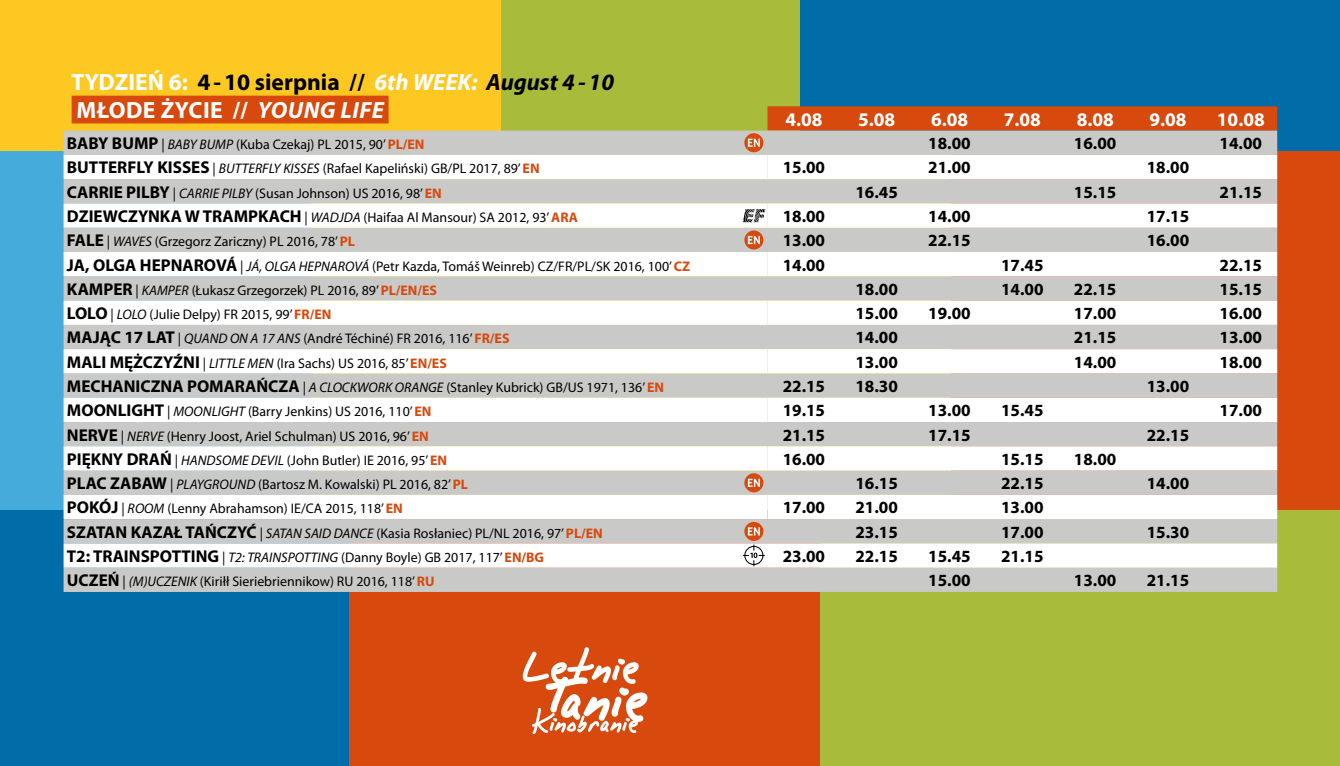
<style>
.page{position:relative;width:1340px;height:766px;background:#fff}
.page>*{position:absolute;margin:0;border:0;box-sizing:border-box;transform-origin:0 0}
.t1{font:700 23.62px/28.3px "Myriad Pro";color:#fff}
.t2{font:700 19.35px "Myriad Pro";color:#fff}
.t3{font:700 17.1px "Myriad Pro";color:#000}
.t4{font:13.95px "Myriad Pro";color:#000}
.s1{color:#000}
.s2{font-style:italic}
.s3{font-style:italic;color:#000}
.s4{font-weight:700;font-size:17.1px}
.s5{font-weight:700;color:#d7490c}
</style>
<div class="page">
<div style="left:0;top:509px;width:438px;height:256px;background:#006da8"></div>
<div style="left:349px;top:509px;width:471px;height:256px;background:#d7490c"></div>
<div style="left:820px;top:509px;width:519px;height:256px;background:#a8bb3a"></div>
<div style="left:0;top:0;width:501px;height:151px;background:#fec823"></div>
<div style="left:501px;top:0;width:299px;height:151px;background:#a8bb3a"></div>
<div style="left:800px;top:0;width:539px;height:151px;background:#006da8"></div>
<div style="left:0;top:151px;width:311px;height:358px;background:#44abdb"></div>
<div style="left:951px;top:151px;width:388px;height:358px;background:#d7490c"></div>
<svg style="left:522px;top:647px;width:125px;height:87px"></svg>
<div style="left:767px;top:106px;width:510px;height:24px;background:#d7490c"></div>
<div style="left:64px;top:130px;width:1213px;height:461px;background:#c9c9c8"></div>
<svg style="left:64px;top:155px;width:1213px;height:412px;fill:#fff"></svg>
<div style="left:72px;top:96px;width:316px;height:27px;background:#d7490c"></div>
<svg style="left:744px;top:230px;width:19px;height:19px"></svg>
<svg style="left:748px;top:236px;width:12px;height:8px"></svg>
<div style="left:744px;top:133px;width:19px;height:19px;background:#d7490c;border-radius:50%"></div>
<svg style="left:748px;top:138px;width:12px;height:9px"></svg>
<svg style="left:744px;top:473px;width:19px;height:19px"></svg>
<svg style="left:748px;top:478px;width:12px;height:9px"></svg>
<svg style="left:744px;top:521px;width:19px;height:19px"></svg>
<svg style="left:748px;top:527px;width:12px;height:8px"></svg>
<svg style="left:743px;top:544px;width:21px;height:21px"></svg>
<svg style="left:742px;top:209px;width:23px;height:13px"></svg>
<h1 class="t1" style="left:72px;top:67px;width:544px">TYDZIEŃ 6: <span class="s1">4-10 sierpnia //</span> <span class="s2">6th WEEK:</span> <span class="s3">August 4-10<br></span>MŁODE ŻYCIE // <span class="s2">YOUNG LIFE</span></h1>
<h2 class="t2" style="left:785px;top:106px;width:39px">4.08</h2>
<h2 class="t2" style="left:858px;top:106px;width:39px">5.08</h2>
<h2 class="t2" style="left:931px;top:106px;width:39px">6.08</h2>
<h2 class="t2" style="left:1003px;top:106px;width:39px">7.08</h2>
<h2 class="t2" style="left:1076px;top:106px;width:39px">8.08</h2>
<h2 class="t2" style="left:1149px;top:106px;width:39px">9.08</h2>
<h2 class="t2" style="left:1216px;top:106px;width:49px">10.08</h2>
<p class="t4" style="left:67px;top:136px;width:359px"><span class="s4">BABY BUMP</span> | <span class="s2">BABY BUMP</span> (Kuba Czekaj) PL 2015, 90’ <span class="s5">PL/EN</span></p>
<p class="t3" style="left:928px;top:132px;width:44px">18.00</p>
<p class="t3" style="left:1073px;top:132px;width:44px">16.00</p>
<p class="t3" style="left:1219px;top:132px;width:44px">14.00</p>
<p class="t4" style="left:67px;top:160px;width:474px"><span class="s4">BUTTERFLY KISSES</span> | <span class="s2">BUTTERFLY KISSES</span> (Rafael Kapeliński) GB/PL 2017, 89’ <span class="s5">EN</span></p>
<p class="t3" style="left:782px;top:156px;width:44px">15.00</p>
<p class="t3" style="left:928px;top:156px;width:44px">21.00</p>
<p class="t3" style="left:1146px;top:156px;width:44px">18.00</p>
<p class="t4" style="left:67px;top:184px;width:376px"><span class="s4">CARRIE PILBY</span> | <span class="s2">CARRIE PILBY</span> (Susan Johnson) US 2016, 98’ <span class="s5">EN</span></p>
<p class="t3" style="left:855px;top:181px;width:44px">16.45</p>
<p class="t3" style="left:1073px;top:181px;width:44px">15.15</p>
<p class="t3" style="left:1219px;top:181px;width:44px">21.15</p>
<p class="t4" style="left:67px;top:209px;width:512px"><span class="s4">DZIEWCZYNKA W TRAMPKACH</span> | <span class="s2">WADJDA</span> (Haifaa Al Mansour) SA 2012, 93’ <span class="s5">ARA</span></p>
<p class="t3" style="left:782px;top:205px;width:44px">18.00</p>
<p class="t3" style="left:928px;top:205px;width:44px">14.00</p>
<p class="t3" style="left:1146px;top:205px;width:44px">17.15</p>
<p class="t4" style="left:67px;top:233px;width:289px"><span class="s4">FALE</span> | <span class="s2">WAVES</span> (Grzegorz Zariczny) PL 2016, 78’ <span class="s5">PL</span></p>
<p class="t3" style="left:782px;top:229px;width:44px">13.00</p>
<p class="t3" style="left:928px;top:229px;width:44px">22.15</p>
<p class="t3" style="left:1146px;top:229px;width:44px">16.00</p>
<p class="t4" style="left:67px;top:257px;width:624px"><span class="s4">JA, OLGA HEPNAROVÁ</span> | <span class="s2">JÁ, OLGA HEPNAROVÁ</span> (Petr Kazda, Tomáš Weinreb) CZ/FR/PL/SK 2016, 100’ <span class="s5">CZ</span></p>
<p class="t3" style="left:782px;top:253px;width:44px">14.00</p>
<p class="t3" style="left:1001px;top:253px;width:44px">17.45</p>
<p class="t3" style="left:1219px;top:253px;width:44px">22.15</p>
<p class="t4" style="left:67px;top:281px;width:371px"><span class="s4">KAMPER</span> | <span class="s2">KAMPER</span> (Łukasz Grzegorzek) PL 2016, 89’ <span class="s5">PL/EN/ES</span></p>
<p class="t3" style="left:855px;top:278px;width:44px">18.00</p>
<p class="t3" style="left:1001px;top:278px;width:44px">14.00</p>
<p class="t3" style="left:1073px;top:278px;width:44px">22.15</p>
<p class="t3" style="left:1219px;top:278px;width:44px">15.15</p>
<p class="t4" style="left:67px;top:306px;width:266px"><span class="s4">LOLO</span> | <span class="s2">LOLO</span> (Julie Delpy) FR 2015, 99’ <span class="s5">FR/EN</span></p>
<p class="t3" style="left:855px;top:302px;width:44px">15.00</p>
<p class="t3" style="left:928px;top:302px;width:44px">19.00</p>
<p class="t3" style="left:1073px;top:302px;width:44px">17.00</p>
<p class="t3" style="left:1219px;top:302px;width:44px">16.00</p>
<p class="t4" style="left:67px;top:330px;width:444px"><span class="s4">MAJĄC 17 LAT</span> | <span class="s2">QUAND ON A 17 ANS</span> (André Téchiné) FR 2016, 116’ <span class="s5">FR/ES</span></p>
<p class="t3" style="left:855px;top:326px;width:44px">14.00</p>
<p class="t3" style="left:1073px;top:326px;width:44px">21.15</p>
<p class="t3" style="left:1219px;top:326px;width:44px">13.00</p>
<p class="t4" style="left:67px;top:354px;width:381px"><span class="s4">MALI MĘŻCZYŹNI</span> | <span class="s2">LITTLE MEN</span> (Ira Sachs) US 2016, 85’ <span class="s5">EN/ES</span></p>
<p class="t3" style="left:855px;top:350px;width:44px">13.00</p>
<p class="t3" style="left:1073px;top:350px;width:44px">14.00</p>
<p class="t3" style="left:1219px;top:350px;width:44px">18.00</p>
<p class="t4" style="left:67px;top:378px;width:598px"><span class="s4">MECHANICZNA POMARAŃCZA</span> | <span class="s2">A CLOCKWORK ORANGE</span> (Stanley Kubrick) GB/US 1971, 136’ <span class="s5">EN</span></p>
<p class="t3" style="left:782px;top:375px;width:44px">22.15</p>
<p class="t3" style="left:855px;top:375px;width:44px">18.30</p>
<p class="t3" style="left:1146px;top:375px;width:44px">13.00</p>
<p class="t4" style="left:67px;top:403px;width:366px"><span class="s4">MOONLIGHT</span> | <span class="s2">MOONLIGHT</span> (Barry Jenkins) US 2016, 110’ <span class="s5">EN</span></p>
<p class="t3" style="left:782px;top:399px;width:44px">19.15</p>
<p class="t3" style="left:928px;top:399px;width:44px">13.00</p>
<p class="t3" style="left:1001px;top:399px;width:44px">15.45</p>
<p class="t3" style="left:1219px;top:399px;width:44px">17.00</p>
<p class="t4" style="left:67px;top:427px;width:363px"><span class="s4">NERVE</span> | <span class="s2">NERVE</span> (Henry Joost, Ariel Schulman) US 2016, 96’ <span class="s5">EN</span></p>
<p class="t3" style="left:782px;top:423px;width:44px">21.15</p>
<p class="t3" style="left:928px;top:423px;width:44px">17.15</p>
<p class="t3" style="left:1146px;top:423px;width:44px">22.15</p>
<p class="t4" style="left:67px;top:451px;width:382px"><span class="s4">PIĘKNY DRAŃ</span> | <span class="s2">HANDSOME DEVIL</span> (John Butler) IE 2016, 95’ <span class="s5">EN</span></p>
<p class="t3" style="left:782px;top:448px;width:44px">16.00</p>
<p class="t3" style="left:1001px;top:448px;width:44px">15.15</p>
<p class="t3" style="left:1073px;top:448px;width:44px">18.00</p>
<p class="t4" style="left:67px;top:475px;width:402px"><span class="s4">PLAC ZABAW</span> | <span class="s2">PLAYGROUND</span> (Bartosz M. Kowalski) PL 2016, 82’ <span class="s5">PL</span></p>
<p class="t3" style="left:855px;top:472px;width:44px">16.15</p>
<p class="t3" style="left:1001px;top:472px;width:44px">22.15</p>
<p class="t3" style="left:1146px;top:472px;width:44px">14.00</p>
<p class="t4" style="left:67px;top:500px;width:337px"><span class="s4">POKÓJ</span> | <span class="s2">ROOM</span> (Lenny Abrahamson) IE/CA 2015, 118’ <span class="s5">EN</span></p>
<p class="t3" style="left:782px;top:496px;width:44px">17.00</p>
<p class="t3" style="left:855px;top:496px;width:44px">21.00</p>
<p class="t3" style="left:1001px;top:496px;width:44px">13.00</p>
<p class="t4" style="left:67px;top:524px;width:537px"><span class="s4">SZATAN KAZAŁ TAŃCZYĆ</span> | <span class="s2">SATAN SAID DANCE</span> (Kasia Rosłaniec) PL/NL 2016, 97’ <span class="s5">PL/EN</span></p>
<p class="t3" style="left:855px;top:520px;width:44px">23.15</p>
<p class="t3" style="left:1001px;top:520px;width:44px">17.00</p>
<p class="t3" style="left:1146px;top:520px;width:44px">15.30</p>
<p class="t4" style="left:67px;top:548px;width:478px"><span class="s4">T2: TRAINSPOTTING</span> | <span class="s2">T2: TRAINSPOTTING</span> (Danny Boyle) GB 2017, 117’ <span class="s5">EN/BG</span></p>
<p class="t3" style="left:782px;top:545px;width:44px">23.00</p>
<p class="t3" style="left:855px;top:545px;width:44px">22.15</p>
<p class="t3" style="left:928px;top:545px;width:44px">15.45</p>
<p class="t3" style="left:1001px;top:545px;width:44px">21.15</p>
<p class="t4" style="left:67px;top:572px;width:369px"><span class="s4">UCZEŃ</span> | <span class="s2">(M)UCZENIK</span> (Kiriłł Sieriebriennikow) RU 2016, 118’ <span class="s5">RU</span></p>
<p class="t3" style="left:928px;top:569px;width:44px">15.00</p>
<p class="t3" style="left:1073px;top:569px;width:44px">13.00</p>
<p class="t3" style="left:1146px;top:569px;width:44px">21.15</p>
</div>
